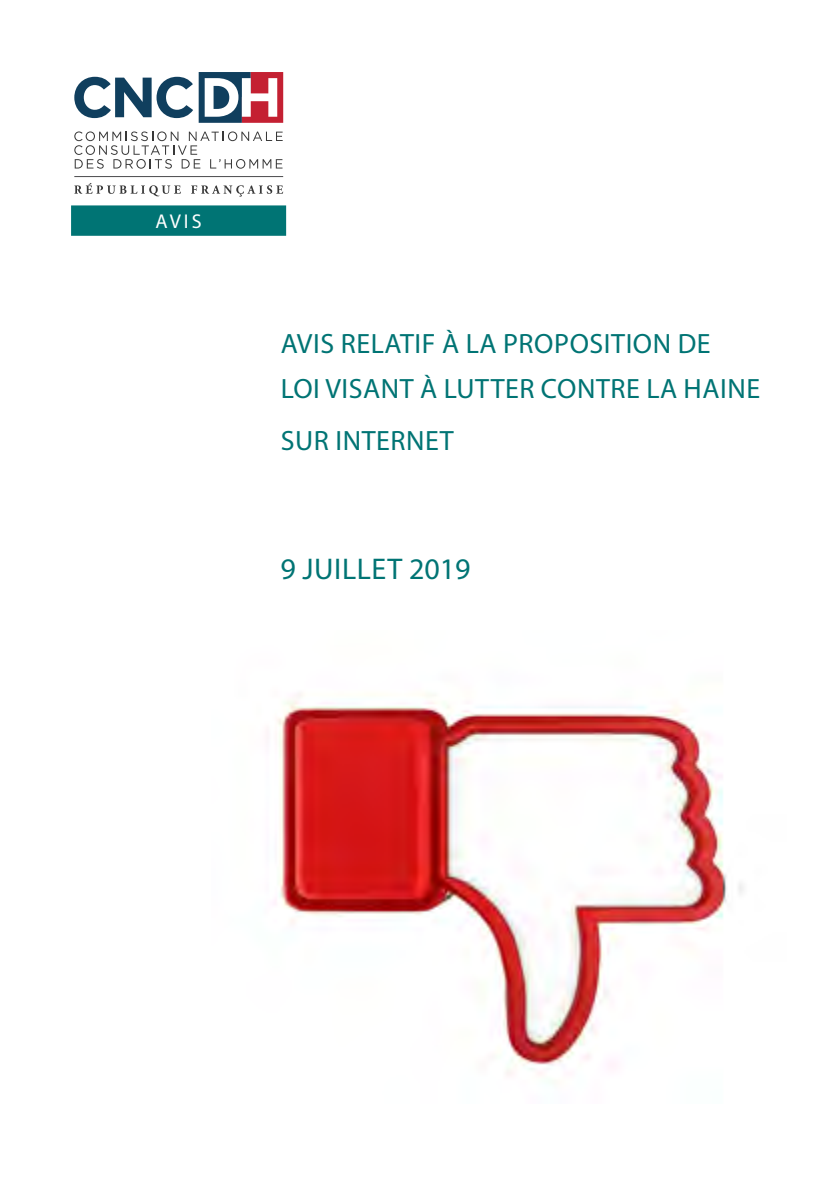
<style>
.page{position:relative;width:840px;height:1191px;background:#fff}
.page>*{position:absolute;margin:0;border:0;box-sizing:border-box;transform-origin:0 0}
.t1{font:30px "Myriad Pro";letter-spacing:.02em;color:#007474}
.t2{font:28px/45px "Myriad Pro";letter-spacing:.02em;color:#007474}
.t3{font:20px "Myriad Pro";color:#fff}
</style>
<div class="page">
<div style="left:72px;top:206px;width:213px;height:29px;background:#007474"></div>
<div style="left:71px;top:205px;width:215px;height:31px;border:2px solid #007474"></div>
<svg style="left:74px;top:72px;width:209px;height:51px"></svg>
<hr style="left:74px;top:176px;width:209px;height:1px;background:#4a4a4d">
<svg style="left:74px;top:131px;width:208px;height:38px"></svg>
<svg style="left:74px;top:183px;width:107px;height:13px"></svg>
<svg style="left:191px;top:185px;width:92px;height:12px"></svg>
<img style="left:273px;top:694px;width:471px;height:381px">
<p class="t3" style="left:155px;top:209px;width:47px">AVIS</p>
<p class="t2" style="left:280px;top:320px;width:480px">AVIS RELATIF À LA PROPOSITION DE<br>LOI VISANT À LUTTER CONTRE LA HAINE</p>
<p class="t2" style="left:280px;top:417px;width:174px">SUR INTERNET</p>
<p class="t1" style="left:280px;top:550px;width:192px">9 JUILLET 2019</p>
</div>
